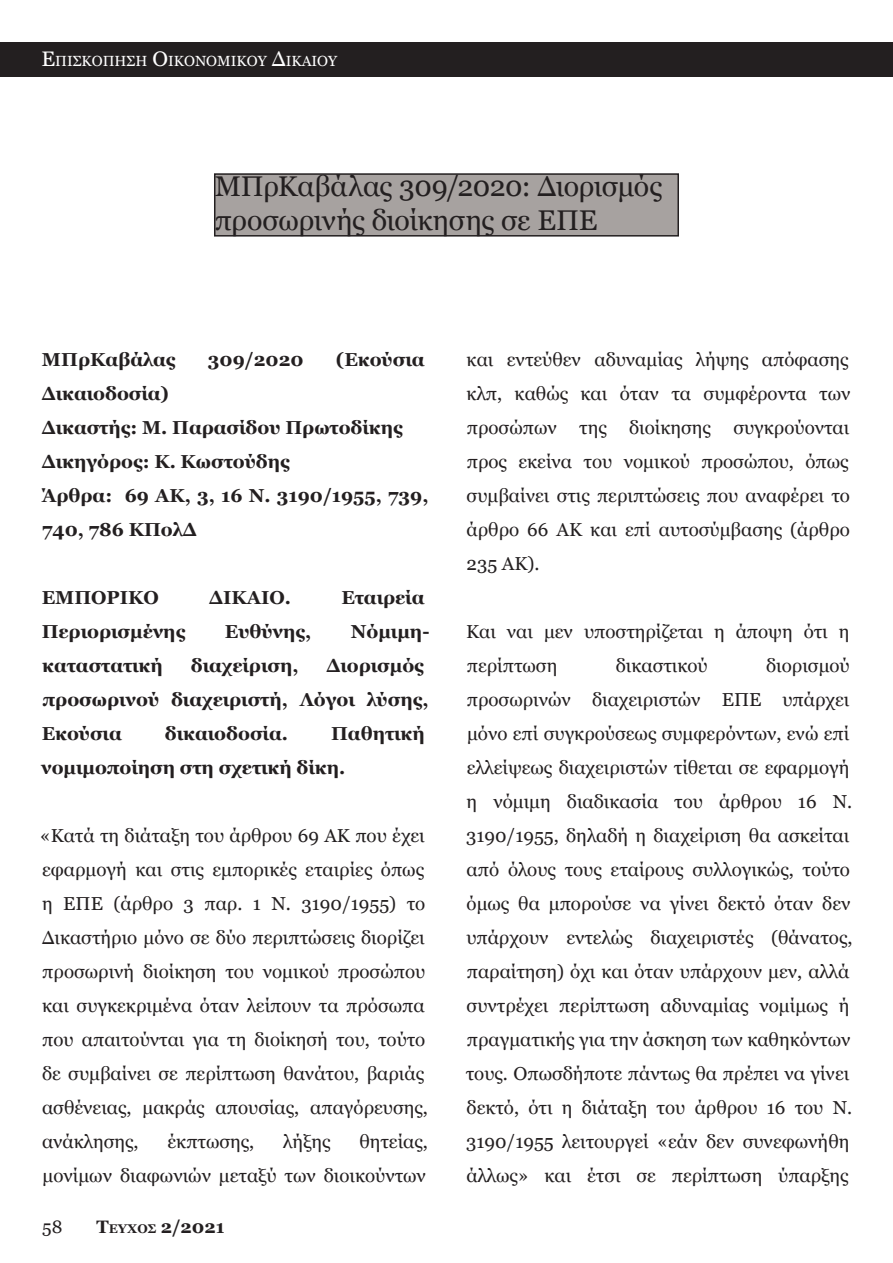
<style>
.page{position:relative;width:893px;height:1263px;background:#fff}
.page>*{position:absolute;margin:0;border:0;box-sizing:border-box;transform-origin:0 0}
.Headline{font:28.5px/34px "Georgia";letter-spacing:-.015em;color:#231f20}
.Intro{font:18.75px/34px "Georgia";color:#231f20}
.Intro-2{font:700 18.75px/34px "Georgia";color:#231f20}
.Page_number_left{font:700 18px "Georgia";color:#231f20}
.Page_number_left-2{font:18px "Georgia";color:#231f20}
.Header_left{font:14.7px "Georgia";color:#fff}
.s1{font-size:21px}
.s2{font-size:12.6px}
</style>
<div class="page">
<div style="left:0;top:43px;width:893px;height:34px;background:#231f20"></div>
<div style="left:215px;top:174px;width:463px;height:62px;background:#a7a2a0"></div>
<div style="left:214px;top:173px;width:465px;height:64px;border:2px solid #231f20"></div>
<p class="Header_left" style="left:41px;top:50px;width:280px"><span class="s1">Ε</span>πισκόπηση <span class="s1">Ο</span>ικονομικού <span class="s1">Δ</span>ικαίου</p>
<p class="Headline" style="left:215px;top:168px;width:449px">ΜΠρΚαβάλας 309/2020: Διορισμός προσωρινής διοίκησης σε ΕΠΕ</p>
<p class="Intro-2" style="left:42px;top:341px;width:135px">ΜΠρΚαβάλας</p>
<p class="Intro-2" style="left:208px;top:341px;width:97px">309/2020</p>
<p class="Intro-2" style="left:336px;top:341px;width:90px">(Εκούσια</p>
<p class="Intro-2" style="left:42px;top:375px;width:129px">Δικαιοδοσία)</p>
<p class="Intro-2" style="left:42px;top:409px;width:362px">Δικαστής: Μ. Παρασίδου Πρωτοδίκης</p>
<p class="Intro-2" style="left:42px;top:443px;width:249px">Δικηγόρος: Κ. Κωστούδης</p>
<p class="Intro-2" style="left:42px;top:477px;width:388px">Άρθρα: 69 ΑΚ, 3, 16 Ν. 3190/1955, 739,<br>740, 786 ΚΠολΔ</p>
<p class="Intro-2" style="left:42px;top:579px;width:119px">ΕΜΠΟΡΙΚΟ</p>
<p class="Intro-2" style="left:209px;top:579px;width:83px">ΔΙΚΑΙΟ.</p>
<p class="Intro-2" style="left:341px;top:579px;width:85px">Εταιρεία</p>
<p class="Intro-2" style="left:42px;top:613px;width:145px">Περιορισμένης</p>
<p class="Intro-2" style="left:225px;top:613px;width:88px">Ευθύνης,</p>
<p class="Intro-2" style="left:351px;top:613px;width:80px">Νόμιμη-</p>
<p class="Intro-2" style="left:42px;top:647px;width:122px">καταστατική</p>
<p class="Intro-2" style="left:191px;top:647px;width:109px">διαχείριση,</p>
<p class="Intro-2" style="left:42px;top:647px;width:388px;text-indent:285px">Διορισμός προσωρινού διαχειριστή, Λόγοι λύσης,<br>Εκούσια</p>
<p class="Intro-2" style="left:41px;top:715px;width:385px;text-indent:290px">Παθητική νομιμοποίηση στη σχετική δίκη.</p>
<p class="Intro-2" style="left:165px;top:715px;width:124px">δικαιοδοσία.</p>
<p class="Intro" style="left:40px;top:818px;width:390px">«Κατά τη διάταξη του άρθρου 69 ΑΚ που έχει εφαρμογή και στις εμπορικές εταιρίες όπως η ΕΠΕ (άρθρο 3 παρ. 1 Ν. 3190/1955) το Δικαστήριο μόνο σε δύο περιπτώσεις διορίζει προσωρινή διοίκηση του νομικού προσώπου και συγκεκριμένα όταν λείπουν τα πρόσωπα που απαιτούνται για τη διοίκησή του, τούτο δε συμβαίνει σε περίπτωση θανάτου, βαριάς ασθένειας, μακράς απουσίας, απαγόρευσης, ανάκλησης,</p>
<p class="Intro" style="left:43px;top:1124px;width:387px;text-align:right">θητείας,<br>μονίμων διαφωνιών μεταξύ των διοικούντων</p>
<p class="Intro" style="left:168px;top:1124px;width:88px">έκπτωσης,</p>
<p class="Intro" style="left:283px;top:1124px;width:49px">λήξης</p>
<p class="Page_number_left-2" style="left:42px;top:1214px;width:22px">58</p>
<p class="Page_number_left" style="left:97px;top:1213px;width:130px">Τ<span class="s2">εύχος</span> 2/2021</p>
<p class="Intro" style="left:467px;top:341px;width:385px;text-align:justify">και εντεύθεν αδυναμίας λήψης απόφασης κλπ, καθώς και όταν τα συμφέροντα των προσώπων της διοίκησης συγκρούονται προς εκείνα του νομικού προσώπου, όπως συμβαίνει στις περιπτώσεις που αναφέρει το άρθρο 66 ΑΚ και επί αυτοσύμβασης (άρθρο 235 ΑΚ).</p>
<p class="Intro" style="left:466px;top:614px;width:385px">Και ναι μεν υποστηρίζεται η άποψη ότι η περίπτωση</p>
<p class="Intro" style="left:466px;top:648px;width:388px;text-indent:300px">διορισμού προσωρινών διαχειριστών ΕΠΕ υπάρχει μόνο επί συγκρούσεως συμφερόντων, ενώ επί ελλείψεως διαχειριστών τίθεται σε εφαρμογή η νόμιμη διαδικασία του άρθρου 16 Ν.<br>3190/1955, δηλαδή η διαχείριση θα ασκείται από όλους τους εταίρους συλλογικώς, τούτο όμως θα μπορούσε να γίνει δεκτό όταν δεν υπάρχουν εντελώς διαχειριστές (θάνατος, παραίτηση) όχι και όταν υπάρχουν μεν, αλλά συντρέχει περίπτωση αδυναμίας νομίμως ή πραγματικής για την άσκηση των καθηκόντων τους. Οπωσδήποτε πάντως θα πρέπει να γίνει δεκτό, ότι η διάταξη του άρθρου 16 του Ν.<br>3190/1955 λειτουργεί «εάν δεν συνεφωνήθη άλλως» και έτσι σε περίπτωση ύπαρξης</p>
<p class="Intro" style="left:616px;top:648px;width:93px">δικαστικού</p>
</div>
